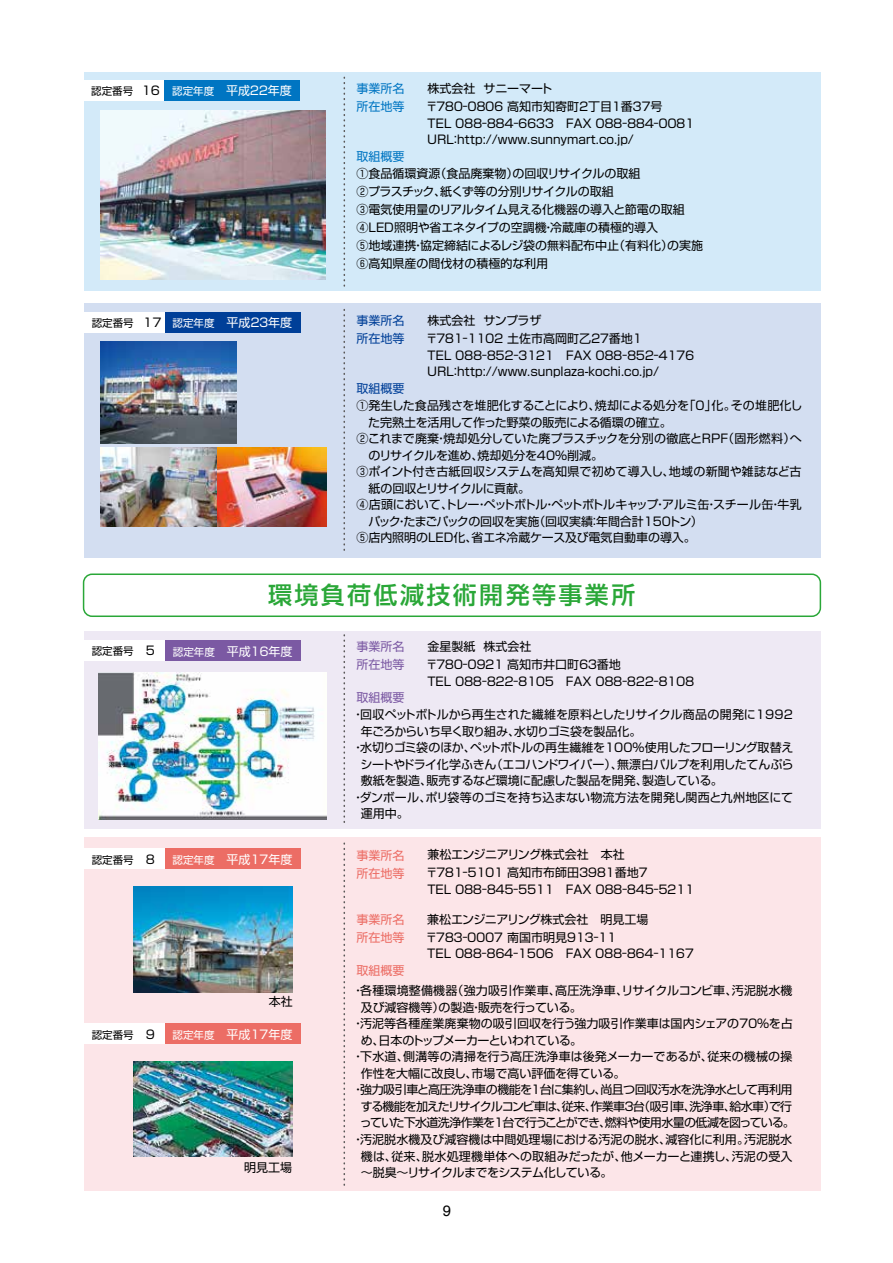
<style>
.page{position:relative;width:893px;height:1263px;background:#fff}
.page>*{position:absolute;margin:0;border:0;box-sizing:border-box;transform-origin:0 0}
.t1{font:500 24px "Shin Go Pro";letter-spacing:.1em;color:#2aa738}
.t2{font:15px "Helvetica";color:#000}
.t3{font:12px/18px "Shin Go Pro";letter-spacing:-.02em;color:#000}
.t4{font:12px/18px "Shin Go Pro";color:#000}
.t5{font:12px/16.5px "Shin Go Pro";letter-spacing:-.26em;color:#000}
.t6{font:12px/18px "Shin Go Pro";letter-spacing:-.04em;color:#000}
.t7{font:12px "Shin Go Pro";letter-spacing:.015em;color:#000}
.t8{font:12px/16.5px "Shin Go Pro";letter-spacing:-.225em;color:#000}
.t9{font:12px "Shin Go Pro";letter-spacing:-.075em;color:#000}
.t10{font:12px "Shin Go Pro";letter-spacing:-.065em;color:#000}
.t11{font:12px/18px "Shin Go Pro";letter-spacing:-.06em;color:#000}
.t12{font:12px "Shin Go Pro";letter-spacing:.005em;color:#000}
.t13{font:12px "Shin Go Pro";letter-spacing:.01em;color:#000}
.t14{font:12px "Shin Go Pro";letter-spacing:.02em;color:#000}
.t15{font:12px "Shin Go Pro";letter-spacing:-.13em;color:#fff}
.t16{font:12px/18px "Shin Go Pro";letter-spacing:-.07em;color:#000}
.t17{font:12px "Shin Go Pro";letter-spacing:-.055em;color:#000}
.t18{font:12px "Shin Go Pro";letter-spacing:-.05em;color:#000}
.t19{font:12px/18px "Shin Go Pro";color:#ec6d65}
.t20{font:12px "Shin Go Pro";letter-spacing:-.065em;color:#fff}
.t21{font:12px/18px "Shin Go Pro";color:#0075c2}
.t22{font:12px/18px "Shin Go Pro";color:#7b59a3}
.t23{font:12px/18px "Shin Go Pro";color:#003f98}
.t24{font:12px "Shin Go Pro";color:#fff}
.t25{font:10.5px "Shin Go Pro";color:#000}
.s1{color:#000}
.s2{font-size:12px}
.s3{color:#fff}
.s4{font-size:10.5px;color:#000}
.s5{font-size:10.5px}
</style>
<div class="page">
<div style="left:85px;top:631px;width:736px;height:197px;background:#eee9f4"></div>
<div style="left:85px;top:838px;width:736px;height:353px;background:#fce5e8"></div>
<svg style="left:343px;top:635px;width:2px;height:188px"></svg>
<svg style="left:343px;top:843px;width:2px;height:343px"></svg>
<div style="left:85px;top:641px;width:80px;height:20px;background:#fff"></div>
<div style="left:84px;top:849px;width:81px;height:20px;background:#fff"></div>
<div style="left:165px;top:849px;width:135px;height:20px;background:#ec6d65"></div>
<div style="left:84px;top:1024px;width:81px;height:20px;background:#fff"></div>
<div style="left:165px;top:1024px;width:135px;height:20px;background:#ec6d65"></div>
<div style="left:83px;top:573px;width:738px;height:44px;border:2px solid #2aa738;border-radius:9px"></div>
<img style="left:99px;top:672px;width:227px;height:148px">
<img style="left:134px;top:1061px;width:158px;height:96px">
<div style="left:85px;top:72px;width:736px;height:218px;background:#d3eaf9"></div>
<svg style="left:344px;top:77px;width:1px;height:210px"></svg>
<div style="left:83px;top:80px;width:82px;height:20px;background:#fff"></div>
<div style="left:165px;top:80px;width:135px;height:20px;background:#0075c2"></div>
<img style="left:100px;top:111px;width:225px;height:168px">
<div style="left:85px;top:303px;width:736px;height:255px;background:#d3def1"></div>
<svg style="left:343px;top:310px;width:2px;height:241px"></svg>
<div style="left:85px;top:312px;width:80px;height:20px;background:#fff"></div>
<div style="left:165px;top:312px;width:135px;height:20px;background:#003f98"></div>
<img style="left:100px;top:341px;width:136px;height:102px">
<img style="left:100px;top:448px;width:227px;height:79px">
<div style="left:165px;top:641px;width:135px;height:20px;background:#7b59a3"></div>
<img style="left:134px;top:886px;width:159px;height:107px">
<p class="t16" style="left:426px;top:78px;width:238px">株式会社 サニーマート<br>〒７８０－０８０６ 高知市知寄町２丁目１番３７号</p>
<p class="t5" style="left:426px;top:114px;width:272px">ＴＥＬ ０８８－８８４－６６３３　ＦＡＸ ０８８－８８４－００８１<br>ＵＲＬ：http://www.sunnymart.co.jp/</p>
<p class="t4" style="left:356px;top:163px;width:348px">①食品循環資源（食品廃棄物）の回収リサイクルの取組<br>②プラスチック、紙くず等の分別リサイクルの取組<br>③電気使用量のリアルタイム見える化機器の導入と節電の取組<br>④LED照明や省エネタイプの空調機・冷蔵庫の積極的導入<br>⑤地域連携・協定締結によるレジ袋の無料配布中止（有料化）の実施<br>⑥高知県産の間伐材の積極的な利用</p>
<p class="t24" style="left:179px;top:80px;width:114px"><span class="s1">認定年度</span>　平成２２年度</p>
<p class="t21" style="left:356px;top:78px;width:49px">事業所名所在地等</p>
<p class="t21" style="left:356px;top:146px;width:49px">取組概要</p>
<p class="t25" style="left:91px;top:82px;width:124px">認定番号 <span class="s2">16</span> <span class="s3">認定年度</span></p>
<p class="t20" style="left:92px;top:313px;width:202px"><span class="s4">認定番号</span> <span class="s1">17</span> <span class="s5">認定年度</span>　平成２３年度</p>
<p class="t23" style="left:356px;top:310px;width:49px">事業所名所在地等</p>
<p class="t23" style="left:356px;top:378px;width:49px">取組概要</p>
<p class="t6" style="left:426px;top:310px;width:219px">株式会社 サンプラザ<br>〒７８１－１１０２ 土佐市高岡町乙２７番地１</p>
<p class="t8" style="left:426px;top:346px;width:272px">ＴＥＬ ０８８－８５２－３１２１　ＦＡＸ ０８８－８５２－４１７６<br>ＵＲＬ：http://www.sunplaza-kochi.co.jp/</p>
<p class="t3" style="left:356px;top:395px;width:448px">①発生した食品残さを堆肥化することにより、焼却による処分を「0」化。その堆肥化し</p>
<p class="t3" style="left:368px;top:412px;width:305px">た完熟土を活用して作った野菜の販売による循環の確立。</p>
<p class="t4" style="left:356px;top:428px;width:447px">②これまで廃棄・焼却処分していた廃プラスチックを分別の徹底とRPF（固形燃料）へ</p>
<p class="t3" style="left:368px;top:445px;width:236px">のリサイクルを進め、焼却処分を40％削減。</p>
<p class="t4" style="left:356px;top:461px;width:447px">③ポイント付き古紙回収システムを高知県で初めて導入し、地域の新聞や雑誌など古</p>
<p class="t3" style="left:368px;top:478px;width:163px">紙の回収とリサイクルに貢献。</p>
<p class="t3" style="left:356px;top:494px;width:447px">④店頭において、トレー・ペットボトル・ペットボトルキャップ・アルミ缶・スチール缶・牛乳</p>
<p class="t3" style="left:368px;top:511px;width:336px">パック・たまごパックの回収を実施（回収実績：年間合計150トン）</p>
<p class="t3" style="left:356px;top:527px;width:341px">⑤店内照明のLED化、省エネ冷蔵ケース及び電気自動車の導入。</p>
<p class="t25" style="left:92px;top:643px;width:65px">認定番号<span class="s2">　5</span></p>
<h1 class="t1" style="left:268px;top:575px;width:369px">環境負荷低減技術開発等事業所</h1>
<p class="t15" style="left:173px;top:641px;width:121px"><span class="s5">認定年度</span>　平成１６年度</p>
<p class="t4" style="left:426px;top:636px;width:197px">金星製紙 株式会社<br>〒７８０－０９２１ 高知市井口町６３番地</p>
<p class="t5" style="left:427px;top:672px;width:270px">TEL ０８８－８２２－８１０５　FAX ０８８－８２２－８１０８</p>
<p class="t3" style="left:352px;top:704px;width:442px">・回収ペットボトルから再生された繊維を原料としたリサイクル商品の開発に1992</p>
<p class="t17" style="left:361px;top:721px;width:282px">年ごろからいち早く取り組み、水切りゴミ袋を製品化。</p>
<p class="t3" style="left:352px;top:737px;width:443px">・水切りゴミ袋のほか、ペットボトルの再生繊維を100％使用したフローリング取替え</p>
<p class="t3" style="left:361px;top:754px;width:434px">シートやドライ化学ふきん（エコハンドワイパー）、無漂白パルプを利用したてんぷら</p>
<p class="t3" style="left:361px;top:770px;width:363px">敷紙を製造、販売するなど環境に配慮した製品を開発、製造している。</p>
<p class="t3" style="left:352px;top:787px;width:442px">・ダンボール、ポリ袋等のゴミを持ち込まない物流方法を開発し関西と九州地区にて</p>
<p class="t3" style="left:361px;top:803px;width:50px">運用中。</p>
<p class="t22" style="left:356px;top:636px;width:49px">事業所名所在地等</p>
<p class="t22" style="left:356px;top:687px;width:49px">取組概要</p>
<p class="t25" style="left:92px;top:851px;width:65px">認定番号<span class="s2">　8</span></p>
<p class="t15" style="left:173px;top:850px;width:121px"><span class="s5">認定年度</span>　平成１７年度</p>
<p class="t3" style="left:269px;top:991px;width:25px">本社</p>
<p class="t25" style="left:92px;top:1026px;width:65px">認定番号<span class="s2">　9</span></p>
<p class="t15" style="left:173px;top:1025px;width:121px"><span class="s5">認定年度</span>　平成１７年度</p>
<p class="t3" style="left:244px;top:1156px;width:49px">明見工場</p>
<p class="t11" style="left:426px;top:844px;width:225px">兼松エンジニアリング株式会社　本社<br>〒７８１－５１０１ 高知市布師田３９８１番地７</p>
<p class="t5" style="left:427px;top:879px;width:270px">TEL ０８８－８４５－５５１１　FAX ０８８－８４５－５２１１</p>
<p class="t19" style="left:356px;top:844px;width:49px">事業所名所在地等</p>
<p class="t19" style="left:356px;top:909px;width:49px">事業所名所在地等</p>
<p class="t19" style="left:356px;top:960px;width:49px">取組概要</p>
<p class="t3" style="left:426px;top:908px;width:224px">兼松エンジニアリング株式会社　明見工場〒７８３－０００７ 南国市明見９１３－１１</p>
<p class="t5" style="left:427px;top:944px;width:270px">TEL ０８８－８６４－１５０６　FAX ０８８－８６４－１１６７</p>
<p class="t7" style="left:352px;top:981px;width:442px">・各種環境整備機器（強力吸引作業車、高圧洗浄車、リサイクルコンビ車、汚泥脱水機</p>
<p class="t3" style="left:361px;top:997px;width:222px">及び減容機等）の製造・販売を行っている。</p>
<p class="t12" style="left:352px;top:1014px;width:442px">・汚泥等各種産業廃棄物の吸引回収を行う強力吸引作業車は国内シェアの７０％を占</p>
<p class="t6" style="left:361px;top:1030px;width:223px">め、日本のトップメーカーといわれている。</p>
<p class="t7" style="left:352px;top:1047px;width:442px">・下水道、側溝等の清掃を行う高圧洗浄車は後発メーカーであるが、従来の機械の操</p>
<p class="t3" style="left:361px;top:1063px;width:266px">作性を大幅に改良し、市場で高い評価を得ている。</p>
<p class="t6" style="left:352px;top:1079px;width:442px">・強力吸引車と高圧洗浄車の機能を１台に集約し、尚且つ回収汚水を洗浄水として再利用</p>
<p class="t9" style="left:361px;top:1096px;width:433px">する機能を加えたリサイクルコンビ車は、従来、作業車３台（吸引車、洗浄車、給水車）で行</p>
<p class="t10" style="left:360px;top:1113px;width:436px">っていた下水道洗浄作業を１台で行うことができ、燃料や使用水量の低減を図っている。</p>
<p class="t13" style="left:352px;top:1129px;width:442px">・汚泥脱水機及び減容機は中間処理場における汚泥の脱水、減容化に利用。汚泥脱水</p>
<p class="t14" style="left:361px;top:1146px;width:433px">機は、従来、脱水処理機単体への取組みだったが、他メーカーと連携し、汚泥の受入</p>
<p class="t18" style="left:361px;top:1162px;width:253px">～脱臭～リサイクルまでをシステム化している。</p>
<p class="t2" style="left:443px;top:1199px;width:10px">9</p>
</div>
